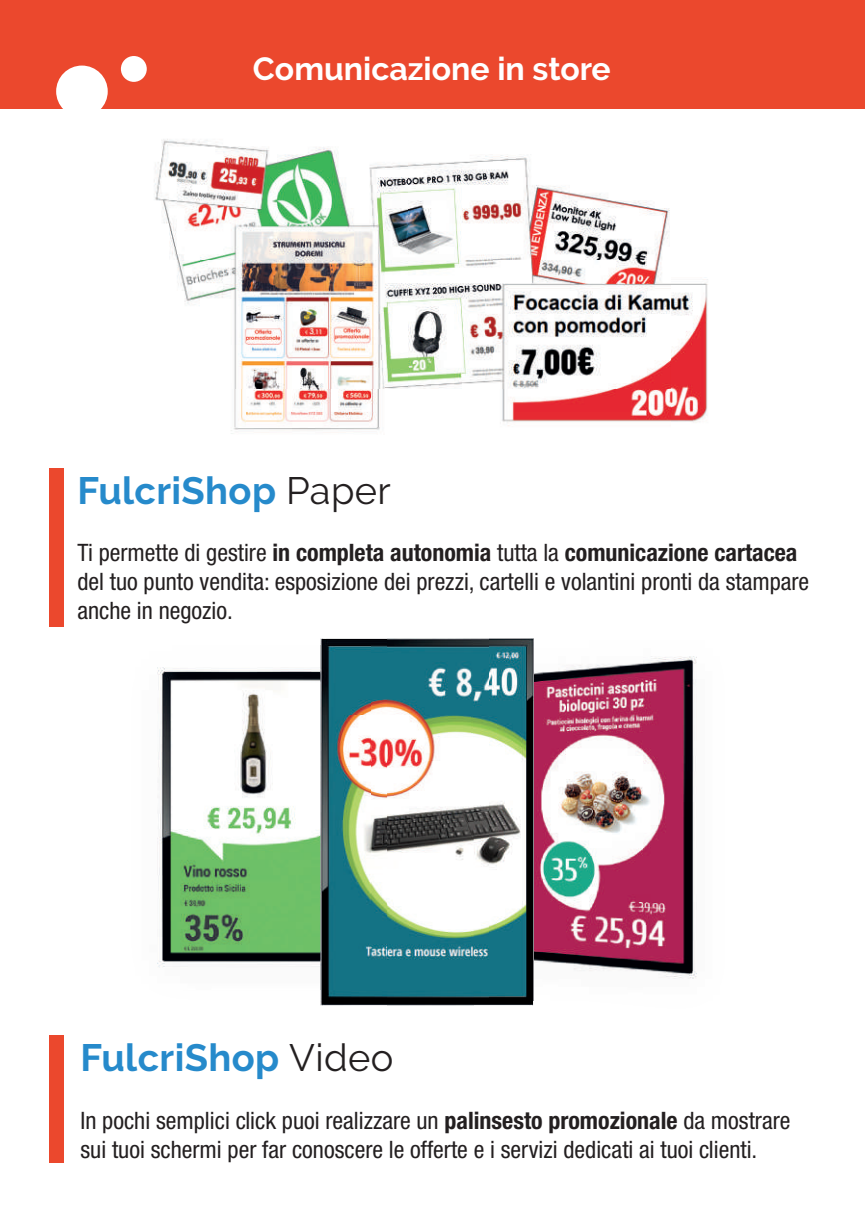
<style>
.page{position:relative;width:865px;height:1214px;background:#fff}
.page>*{position:absolute;margin:0;border:0;box-sizing:border-box;transform-origin:0 0}
.t1{font:700 38px "Raleway";letter-spacing:.01em;color:#268acb}
.t2{font:700 32px "Raleway";color:#fff}
.t3{font:condensed 24px/28.8px "Helvetica Neue LT Std";color:#231f20}
.s1{font-weight:400;color:#231f20}
.s2{font-weight:700}
</style>
<div class="page">
<div style="left:49px;top:468px;width:14px;height:158px;background:#eb482d"></div>
<div style="left:49px;top:1035px;width:14px;height:127px;background:#eb482d"></div>
<div style="left:0;top:0;width:865px;height:109px;background:#eb482d"></div>
<img style="left:157px;top:667px;width:163px;height:301px">
<img style="left:533px;top:638px;width:164px;height:362px">
<img style="left:320px;top:638px;width:153px;height:367px">
<img style="left:473px;top:803px;width:60px;height:202px">
<img style="left:473px;top:638px;width:17px;height:107px">
<img style="left:490px;top:638px;width:43px;height:362px">
<img style="left:154px;top:139px;width:554px;height:295px">
<div style="left:121px;top:56px;width:26px;height:26px;background:#fff;border-radius:50%"></div>
<div style="left:56px;top:66px;width:52px;height:51px;background:#fff;border-radius:50%"></div>
<h2 class="t2" style="left:253px;top:51px;width:359px">Comunicazione in store</h2>
<h1 class="t1" style="left:77px;top:468px;width:315px">FulcriShop <span class="s1">Paper</span></h1>
<p class="t3" style="left:77px;top:538px;width:733px">Ti permette di gestire <span class="s2">in completa autonomia</span> tutta la <span class="s2">comunicazione cartacea </span>del tuo punto vendita: esposizione dei prezzi, cartelli e volantini pronti da stampare anche in negozio.</p>
<h1 class="t1" style="left:81px;top:1035px;width:314px">FulcriShop <span class="s1">Video</span></h1>
<p class="t3" style="left:81px;top:1105px;width:711px">In pochi semplici click puoi realizzare un <span class="s2">palinsesto promozionale</span> da mostrare sui tuoi schermi per far conoscere le offerte e i servizi dedicati ai tuoi clienti.</p>
</div>
